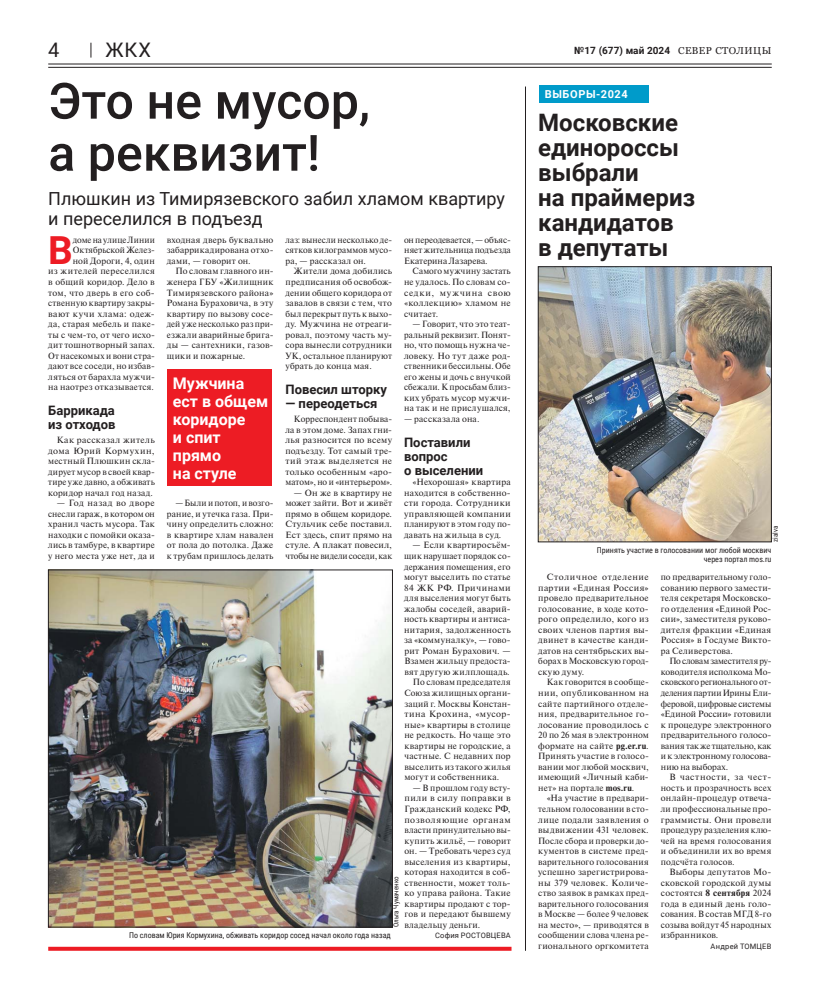
<style>
.page{position:relative;width:820px;height:993px;background:#fff}
.page>*{position:absolute;margin:0;border:0;box-sizing:border-box;transform-origin:0 0}
.t1{font:500 50px/52px "Roboto";color:#231f20}
.t2{font:700 38.6px "Roboto";color:#ed1c24}
.t3{font:700 24px/25px "Roboto";color:#231f20}
.t4{font:20px "Roboto";color:#231f20}
.t5{font:18px/20px "Roboto";color:#231f20}
.t6{font:700 16px/18px "Roboto";color:#fff}
.t7{font:700 13px/14px "Roboto";color:#231f20}
.t8{font:700 11px "Roboto";letter-spacing:.055em;color:#fff}
.t9{font:700 10px "Roboto";color:#231f20}
.t10{font:9px/10.5px "Newton C";letter-spacing:.02em;color:#231f20;text-align:justify}
.t11{font:9px "Newton C";letter-spacing:.04em;color:#231f20}
.t12{font:9px "Newton C";letter-spacing:.045em;color:#231f20}
.t13{font:9px "Newton C";letter-spacing:.05em;color:#231f20}
.t14{font:8px/9px "Roboto Condensed";color:#231f20;text-align:right}
.t15{font:7.5px "Roboto";letter-spacing:.025em;color:#231f20}
.t16{font:7px "Roboto Condensed";color:#231f20}
.s1{font-family:"Georgia";font-weight:400}
.s2{font-weight:700}
</style>
<div class="page">
<svg style="left:91px;top:43px;width:1px;height:15px"></svg>
<hr style="left:48px;top:64px;width:723px;height:1px;background:#231f20">
<hr style="left:48px;top:67px;width:723px;height:1px;background:#231f20">
<div style="left:167px;top:369px;width:104px;height:117px;background:#ed1c24"></div>
<svg style="left:48px;top:946px;width:463px;height:4px;background:#f0484e"></svg>
<img style="left:50px;top:571px;width:340px;height:353px">
<div style="left:48px;top:569px;width:344px;height:357px;border:1px solid #231f20"></div>
<img style="left:540px;top:268px;width:229px;height:272px">
<div style="left:538px;top:266px;width:233px;height:276px;border:1px solid #231f20"></div>
<div style="left:538px;top:85px;width:110px;height:17px;background:#009bca"></div>
<hr style="left:525px;top:86px;width:1px;height:864px;background:#231f20">
<h3 class="t4" style="left:48px;top:39px;width:13px">4</h3>
<h3 class="t4" style="left:105px;top:39px;width:47px">ЖКХ</h3>
<p class="t9" style="left:574px;top:45px;width:198px">№17 (677) май 2024 <span class="s1">СЕВЕР СТОЛИЦЫ</span></p>
<h1 class="t1" style="left:48px;top:75px;width:323px">Это не мусор, а реквизит!</h1>
<h3 class="t5" style="left:48px;top:189px;width:458px">Плюшкин из Тимирязевского забил хламом квартиру и переселился в подъезд</h3>
<h2 class="t2" style="left:48px;top:228px;width:26px">В</h2>
<p class="t10" style="left:167px;top:234px;width:108px">входная дверь буквально забаррикадирована отхо&shy;дами, — говорит он.</p>
<p class="t10" style="left:167px;top:266px;width:108px;text-indent:9px">По словам главного ин&shy;женера ГБУ «Жилищник Тимирязевского района» Романа Бураховича, в эту квартиру по вызову сосе&shy;дей уже несколько раз при&shy;езжали аварийные брига&shy;ды — сантехники, газов&shy;щики и пожарные.</p>
<p class="t10" style="left:404px;top:234px;width:108px">он переодевается, — объяс&shy;няет жительница подъезда Екатерина Лазарева.</p>
<p class="t10" style="left:404px;top:266px;width:108px;text-indent:9px">Самого мужчину застать не удалось. По словам со&shy;седки, мужчина свою «коллекцию» хламом не считает.</p>
<p class="t10" style="left:404px;top:318px;width:108px;text-indent:9px">— Говорит, что это теат&shy;ральный реквизит. Понят&shy;но, что помощь нужна че&shy;ловеку. Но тут даже род&shy;ственники бессильны. Обе его жены и дочь с внучкой сбежали. К просьбам близ&shy;ких убрать мусор мужчи&shy;на так и не прислушался,</p>
<p class="t10" style="left:404px;top:413px;width:77px">— рассказала она.</p>
<h3 class="t7" style="left:404px;top:435px;width:81px">Поставили вопрос<br>о выселении</h3>
<p class="t10" style="left:404px;top:476px;width:108px;text-indent:9px">«Нехорошая» квартира находится в собственно&shy;сти города. Сотрудники управляющей компании планируют в этом году по&shy;давать на жильца в суд.</p>
<p class="t10" style="left:412px;top:540px;width:100px">— Если квартиросъём-</p>
<p class="t10" style="left:404px;top:550px;width:108px">щик нарушает порядок со-</p>
<p class="t10" style="left:404px;top:561px;width:108px">держания помещения, его</p>
<p class="t10" style="left:404px;top:571px;width:108px">могут выселить по статье</p>
<p class="t13" style="left:404px;top:582px;width:108px">84 ЖК РФ. Причинами</p>
<p class="t10" style="left:404px;top:592px;width:108px">для выселения могут быть</p>
<p class="t10" style="left:404px;top:603px;width:108px">жалобы соседей, аварий-</p>
<p class="t10" style="left:404px;top:613px;width:108px">ность квартиры и антиса-</p>
<p class="t10" style="left:404px;top:624px;width:108px">нитария, задолженность</p>
<p class="t10" style="left:404px;top:634px;width:108px">за «коммуналку», — гово-</p>
<p class="t10" style="left:404px;top:645px;width:108px">рит Роман Бурахович. —</p>
<p class="t10" style="left:404px;top:655px;width:108px">Взамен жильцу предоста-</p>
<p class="t11" style="left:404px;top:666px;width:107px">вят другую жилплощадь.</p>
<p class="t10" style="left:413px;top:677px;width:99px">По словам председателя</p>
<p class="t10" style="left:404px;top:687px;width:108px">Союза жилищных органи-</p>
<p class="t10" style="left:404px;top:698px;width:108px">заций г. Москвы Констан-</p>
<p class="t12" style="left:404px;top:708px;width:108px">тина Крохина, «мусор-</p>
<p class="t10" style="left:404px;top:719px;width:108px">ные» квартиры в столице</p>
<p class="t10" style="left:404px;top:729px;width:108px">не редкость. Но чаще это</p>
<p class="t10" style="left:404px;top:740px;width:108px">квартиры не городские, а</p>
<p class="t10" style="left:404px;top:750px;width:108px">частные. С недавних пор</p>
<p class="t10" style="left:404px;top:761px;width:108px">выселить из такого жилья</p>
<p class="t10" style="left:404px;top:771px;width:96px">могут и собственника.</p>
<p class="t10" style="left:404px;top:782px;width:108px;text-indent:9px">— В прошлом году всту&shy;пили в силу поправки в Гражданский кодекс РФ, позволяющие органам власти принудительно вы&shy;купить жильё, — говорит он. — Требовать через суд выселения из квартиры, которая находится в соб&shy;ственности, может толь&shy;ко управа района. Такие квартиры продают с тор&shy;гов и передают бывшему владельцу деньги.</p>
<p class="t15" style="left:435px;top:931px;width:77px">София РОСТОВЦЕВА</p>
<p class="t10" style="left:48px;top:234px;width:108px;text-align:right">доме на улице Линии<br>Октябрьской Желез-<br>ной Дороги, 4, один<br>из жителей переселился в общий коридор. Дело в том, что дверь в его соб&shy;ственную квартиру закры&shy;вают кучи хлама: одеж&shy;да, старая мебель и паке&shy;ты с чем-то, от чего исхо&shy;дит тошнотворный запах.<br>От насекомых и вони стра&shy;дают все соседи, но избав&shy;ляться от барахла мужчи&shy;на наотрез отказывается.</p>
<h3 class="t7" style="left:48px;top:403px;width:69px">Баррикада из отходов</h3>
<p class="t10" style="left:48px;top:434px;width:108px;text-indent:9px">Как рассказал житель дома Юрий Кормухин, местный Плюшкин скла&shy;дирует мусор в своей квар&shy;тире уже давно, а обживать коридор начал год назад.</p>
<p class="t10" style="left:48px;top:498px;width:108px;text-indent:9px">— Год назад во дворе снесли гараж, в котором он хранил часть мусора. Так находки с помойки оказа&shy;лись в тамбуре, в квартире у него места уже нет, да и</p>
<p class="t10" style="left:285px;top:234px;width:108px">лаз: вынесли несколько де&shy;сятков килограммов мусо&shy;ра, — рассказал он.</p>
<p class="t10" style="left:285px;top:266px;width:108px;text-indent:9px">Жители дома добились предписания об освобож&shy;дении общего коридора от завалов в связи с тем, что был перекрыт путь к выхо&shy;ду. Мужчина не отреаги&shy;ровал, поэтому часть му&shy;сора вынесли сотрудники УК, остальное планируют убрать до конца мая.</p>
<h3 class="t7" style="left:285px;top:382px;width:103px">Повесил шторку</h3>
<h3 class="t7" style="left:285px;top:396px;width:93px">— переодеться</h3>
<p class="t10" style="left:285px;top:413px;width:108px;text-indent:9px">Корреспондент побыва&shy;ла в этом доме. Запах гни&shy;лья разносится по всему подъезду. Тот самый тре&shy;тий этаж выделяется не только особенным «аро&shy;матом», но и «интерьером».</p>
<p class="t10" style="left:285px;top:487px;width:108px;text-indent:9px">— Он же в квартиру не может зайти. Вот и живёт прямо в общем коридоре.<br>Стульчик себе поставил.<br>Ест здесь, спит прямо на стуле. А плакат повесил, чтобы не видели соседи, как</p>
<h3 class="t6" style="left:173px;top:374px;width:97px">Мужчина ест в общем коридоре<br>и спит прямо<br>на стуле</h3>
<p class="t10" style="left:167px;top:498px;width:108px;text-indent:9px">— Были и потоп, и возго&shy;рание, и утечка газа. При&shy;чину определить сложно: в квартире хлам навален от пола до потолка. Даже к трубам пришлось делать</p>
<p class="t16" style="left:392px;top:926px;width:52px;rotate:-90deg">Ольга Чумаченко</p>
<p class="t14" style="left:129px;top:930px;width:263px">По словам Юрия Кормухина, обживать коридор сосед начал около года назад</p>
<p class="t8" style="left:544px;top:88px;width:84px">ВЫБОРЫ-2024</p>
<h3 class="t3" style="left:538px;top:110px;width:158px">Московские единороссы выбрали<br>на праймериз кандидатов<br>в депутаты</h3>
<p class="t16" style="left:771px;top:541px;width:17px;rotate:-90deg">zialva</p>
<p class="t14" style="left:596px;top:545px;width:176px">Принять участие в голосовании мог любой москвич через портал mos.ru</p>
<p class="t10" style="left:538px;top:571px;width:112px;text-indent:9px">Столичное отделение партии «Единая Россия» провело предварительное голосование, в ходе кото&shy;рого определило, кого из своих членов партия вы&shy;двинет в качестве канди&shy;датов на сентябрьских вы&shy;борах в Московскую город&shy;скую думу.</p>
<p class="t10" style="left:538px;top:677px;width:112px;text-indent:9px">Как говорится в сообще&shy;нии, опубликованном на сайте партийного отделе&shy;ния, предварительное го&shy;лосование проводилось с 20 по 26 мая в электронном формате на сайте <span class="s2">pg.er.ru</span>.<br>Принять участие в голосо&shy;вании мог любой москвич, имеющий «Личный каби&shy;нет» на портале <span class="s2">mos.ru</span>.</p>
<p class="t10" style="left:538px;top:792px;width:112px;text-indent:9px">«На участие в предвари&shy;тельном голосовании в сто&shy;лице подали заявления о выдвижении 431 человек.<br>После сбора и проверки до&shy;кументов в системе пред&shy;варительного голосования успешно зарегистрирова&shy;ны 379 человек. Количе&shy;ство заявок в рамках пред&shy;варительного голосования в Москве — более 9 человек на место», — приводятся в сообщении слова члена ре&shy;гионального оргкомитета</p>
<p class="t10" style="left:660px;top:571px;width:112px">по предварительному голо&shy;сованию первого замести&shy;теля секретаря Московско&shy;го отделения «Единой Рос&shy;сии», заместителя руково&shy;дителя фракции «Единая Россия» в Госдуме Викто&shy;ра Селиверстова.</p>
<p class="t10" style="left:660px;top:655px;width:112px;text-indent:9px">По словам заместителя ру&shy;ководителя исполкома Мо&shy;сковского регионального от&shy;деления партии Ирины Ели&shy;феровой, цифровые системы «Единой России» готовили к процедуре электронного предварительного голосо&shy;вания так же тщательно, как и к электронному голосова&shy;нию на выборах.</p>
<p class="t10" style="left:660px;top:771px;width:112px;text-indent:9px">В частности, за чест&shy;ность и прозрачность всех онлайн-процедур отвеча&shy;ли профессиональные про&shy;граммисты. Они провели процедуру разделения клю&shy;чей на время голосования и объединили их во время подсчёта голосов.</p>
<p class="t10" style="left:660px;top:866px;width:112px;text-indent:9px">Выборы депутатов Мо&shy;сковской городской думы состоятся <span class="s2">8 сентября</span> 2024 года в единый день голо&shy;сования. В состав МГД 8-го созыва войдут 45 народных избранников.</p>
<p class="t15" style="left:710px;top:941px;width:62px">Андрей ТОМЦЕВ</p>
</div>
